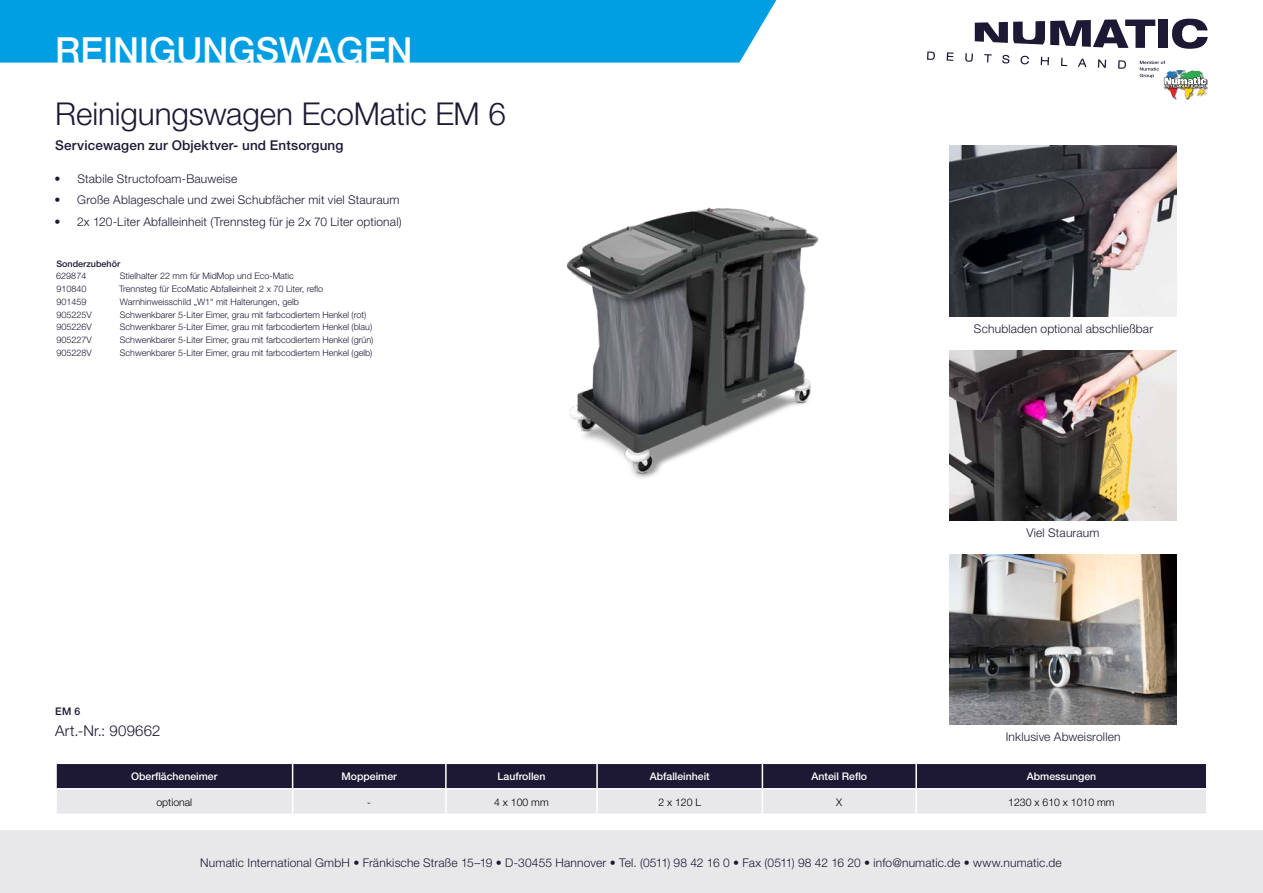
<style>
.page{position:relative;width:1263px;height:893px;background:#fff}
.page>*{position:absolute;margin:0;border:0;box-sizing:border-box;transform-origin:0 0}
.t1{font:500 36px "Helvetica Neue";color:#fff}
.Titel{font:300 31.5px "Helvetica Neue";letter-spacing:-.005em;color:#1d1934}
.t2{font:300 15px "Helvetica Neue";letter-spacing:.015em;color:#1d1934}
.Titel-2{font:500 13.5px "Helvetica Neue";letter-spacing:.01em;color:#1d1934}
.Produktbezeichnung{font:300 12px "Helvetica Neue";letter-spacing:.015em;color:#1d1934}
.t3{font:500 10.5px "Helvetica Neue";color:#fff}
.t4{font:300 10.5px "Helvetica Neue";color:#000}
.t5{font:500 10.5px "Helvetica Neue";color:#1d1934}
.tabelle_text{font:300 9px "Helvetica Neue";color:#1d1934}
.tabelle_artnr{font:300 9px "Helvetica Neue";color:#1d1934}
.tabelle_artnr-2{font:500 9px "Helvetica Neue";color:#1d1934}
</style>
<div class="page">
<svg style="left:927px;top:52px;width:8px;height:8px"></svg>
<svg style="left:947px;top:52px;width:6px;height:9px"></svg>
<svg style="left:965px;top:19px;width:243px;height:80px"></svg>
<div style="left:0;top:831px;width:1263px;height:62px;background:#e8e8eb"></div>
<div style="left:0;top:0;width:776px;height:63px;background:#009fe3"></div>
<svg style="left:56px;top:763px;width:1151px;height:51px;background:#8a8896"></svg>
<hr style="left:916px;top:788px;width:290px;height:1px;background:#fff">
<hr style="left:915px;top:789px;width:2px;height:24px;background:#fff">
<img style="left:950px;top:350px;width:226px;height:170px">
<img style="left:950px;top:554px;width:226px;height:170px">
<img style="left:950px;top:146px;width:226px;height:170px">
<img style="left:566px;top:207px;width:253px;height:271px">
<p class="t1" style="left:55px;top:29px;width:359px">REINIGUNGSWAGEN</p>
<p class="Titel" style="left:55px;top:94px;width:452px">Reinigungswagen EcoMatic EM 6</p>
<p class="Titel-2" style="left:55px;top:138px;width:290px">Servicewagen zur Objektver- und Entsorgung</p>
<p class="Produktbezeichnung" style="left:55px;top:171px;width:184px">• Stabile Structofoam-Bauweise</p>
<p class="Produktbezeichnung" style="left:55px;top:193px;width:346px">• Große Ablageschale und zwei Schubfächer mit viel Stauraum</p>
<p class="Produktbezeichnung" style="left:55px;top:214px;width:349px">• 2x 120-Liter Abfalleinheit (Trennsteg für je 2x 70 Liter optional)</p>
<p class="tabelle_artnr-2" style="left:56px;top:259px;width:65px">Sonderzubehör</p>
<p class="tabelle_artnr" style="left:56px;top:271px;width:32px">629874</p>
<p class="tabelle_text" style="left:120px;top:271px;width:176px">Stielhalter 22 mm für MidMop und Eco-Matic</p>
<p class="tabelle_artnr" style="left:56px;top:283px;width:32px">910840</p>
<p class="tabelle_text" style="left:119px;top:283px;width:206px">Trennsteg für EcoMatic Abfalleinheit 2 x 70 Liter, reflo</p>
<p class="tabelle_artnr" style="left:56px;top:296px;width:32px">901459</p>
<p class="tabelle_text" style="left:120px;top:296px;width:181px">Warnhinweisschild „W1“ mit Halterungen, gelb</p>
<p class="tabelle_artnr" style="left:56px;top:309px;width:37px">905225V</p>
<p class="tabelle_text" style="left:120px;top:309px;width:248px">Schwenkbarer 5-Liter Eimer, grau mit farbcodiertem Henkel (rot)</p>
<p class="tabelle_artnr" style="left:56px;top:322px;width:37px">905226V</p>
<p class="tabelle_text" style="left:120px;top:322px;width:254px">Schwenkbarer 5-Liter Eimer, grau mit farbcodiertem Henkel (blau)</p>
<p class="tabelle_artnr" style="left:56px;top:334px;width:37px">905227V</p>
<p class="tabelle_text" style="left:120px;top:334px;width:255px">Schwenkbarer 5-Liter Eimer, grau mit farbcodiertem Henkel (grün)</p>
<p class="tabelle_artnr" style="left:56px;top:347px;width:37px">905228V</p>
<p class="tabelle_text" style="left:120px;top:347px;width:254px">Schwenkbarer 5-Liter Eimer, grau mit farbcodiertem Henkel (gelb)</p>
<p class="t5" style="left:55px;top:705px;width:26px">EM 6</p>
<p class="t2" style="left:55px;top:722px;width:107px">Art.-Nr.: 909662</p>
<p class="Produktbezeichnung" style="left:974px;top:321px;width:181px">Schubladen optional abschließbar</p>
<p class="Produktbezeichnung" style="left:1026px;top:525px;width:75px">Viel Stauraum</p>
<p class="Produktbezeichnung" style="left:1006px;top:730px;width:116px">Inklusive Abweisrollen</p>
<p class="t3" style="left:131px;top:770px;width:88px">Oberflächeneimer</p>
<p class="t3" style="left:341px;top:770px;width:57px">Moppeimer</p>
<p class="t3" style="left:497px;top:770px;width:49px">Laufrollen</p>
<p class="t3" style="left:650px;top:770px;width:61px">Abfalleinheit</p>
<p class="t3" style="left:811px;top:770px;width:57px">Anteil Reflo</p>
<p class="t3" style="left:1027px;top:770px;width:71px">Abmessungen</p>
<p class="t4" style="left:156px;top:795px;width:37px">optional</p>
<p class="t4" style="left:367px;top:795px;width:5px">-</p>
<p class="t4" style="left:494px;top:795px;width:56px">4 x 100 mm</p>
<p class="t4" style="left:658px;top:795px;width:44px">2 x 120 L</p>
<p class="t4" style="left:836px;top:795px;width:8px">X</p>
<p class="t4" style="left:1008px;top:795px;width:108px">1230 x 610 x 1010 mm</p>
<h3 class="Produktbezeichnung" style="left:200px;top:855px;width:863px">Numatic International GmbH • Fränkische Straße 15–19 • D-30455 Hannover • Tel. (0511) 98 42 16 0 • Fax (0511) 98 42 16 20 • info@numatic.de • www.numatic.de</h3>
</div>
